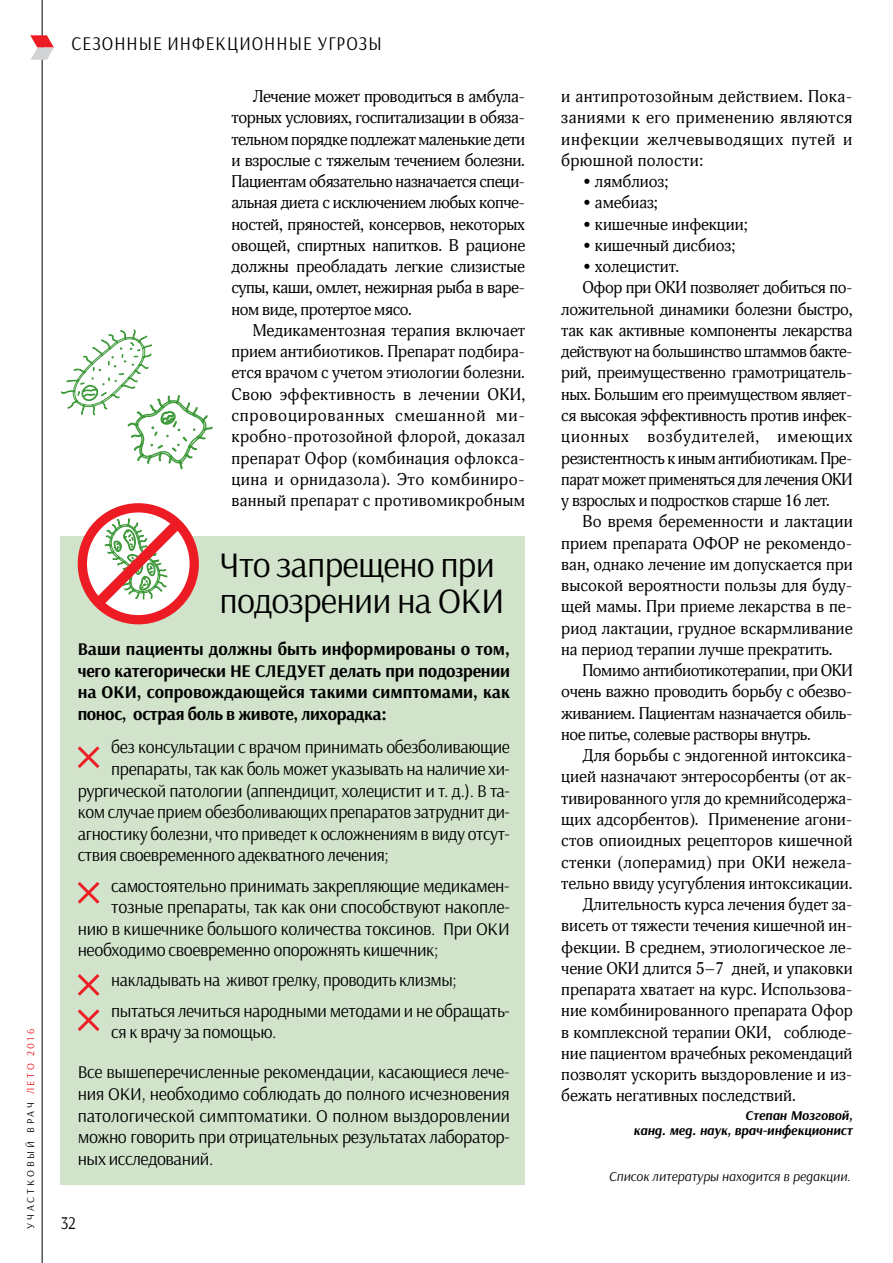
<style>
.page{position:relative;width:893px;height:1263px;background:#fff}
.page>*{position:absolute;margin:0;border:0;box-sizing:border-box;transform-origin:0 0}
.t1{font:36px/36px "Arsenal";letter-spacing:-.02em;color:#000}
.t2{font:19.5px "Arsenal";letter-spacing:.06em;color:#000;scale:.9 1}
.t3{font:18px/21.6px "Arsenal";letter-spacing:-.02em;color:#000}
.t4{font:700 18px/21.6px "Arsenal";letter-spacing:-.025em;color:#000;text-align:justify}
.t5{font:18px "Arsenal";letter-spacing:-.02em;color:#000;scale:.9 1}
.t6{font:16.5px/21.3px "Adonis C";color:#000;text-align:justify}
.t7{font:16.5px "Adonis C";letter-spacing:-.025em;color:#000}
.t8{font:16.5px "Adonis C";letter-spacing:-.02em;color:#000}
.t9{font:16.5px "Adonis C";letter-spacing:.05em;color:#000}
.t10{font:italic 700 13.5px/14.4px "Arsenal";color:#000;text-align:right}
.t11{font:italic 13.5px "Arsenal";color:#000}
.t12{font:10.5px "Arsenal";letter-spacing:.28em;color:#000}
.t13{font:10.5px "Arsenal";letter-spacing:.24em;color:#ed1b23}
</style>
<div class="page">
<hr style="left:42px;top:0;width:1px;height:1263px;background:#000">
<svg style="left:30px;top:35px;width:24px;height:25px"></svg>
<div style="left:61px;top:537px;width:464px;height:648px;background:#d1e3cb"></div>
<svg style="left:77px;top:746px;width:23px;height:22px"></svg>
<svg style="left:77px;top:882px;width:23px;height:22px"></svg>
<svg style="left:77px;top:974px;width:23px;height:22px"></svg>
<svg style="left:77px;top:1009px;width:23px;height:22px"></svg>
<svg style="left:60px;top:329px;width:153px;height:141px"></svg>
<div style="left:78px;top:503px;width:121px;height:121px;background:#ed1b23;border-radius:50%"></div>
<div style="left:87px;top:512px;width:103px;height:103px;background:#fff;border-radius:50%"></div>
<svg style="left:97px;top:508px;width:82px;height:104px"></svg>
<p class="t13" style="left:24px;top:1094px;width:67px;rotate:-90deg">ЛЕТО 2016</p>
<p class="t12" style="left:24px;top:1229px;width:128px;rotate:-90deg">УЧАСТКОВЫЙ ВРАЧ</p>
<p class="t2" style="left:71px;top:32px;width:346px">СЕЗОННЫЕ ИНФЕКЦИОННЫЕ УГРОЗЫ</p>
<p class="t6" style="left:231px;top:86px;width:295px;text-indent:21px">Лечение может проводиться в амбула&shy;торных условиях, госпитализации в обяза&shy;тельном порядке подлежат маленькие дети и взрослые с тяжелым течением болезни.<br>Пациентам обязательно назначается специ&shy;альная диета с исключением любых копче&shy;ностей, пряностей, консервов, некоторых овощей, спиртных напитков. В рационе должны преобладать легкие слизистые супы, каши, омлет, нежирная рыба в варе&shy;ном виде, протертое мясо.</p>
<p class="t6" style="left:231px;top:320px;width:295px;text-indent:21px">Медикаментозная терапия включает прием антибиотиков. Препарат подбира&shy;ется врачом с учетом этиологии болезни.<br>Свою эффективность в лечении ОКИ, спровоцированных смешанной ми&shy;кробно-протозойной флорой, доказал препарат Офор (комбинация офлокса&shy;цина и орнидазола). Это комбиниро&shy;ванный препарат с противомикробным</p>
<h1 class="t1" style="left:219px;top:547px;width:287px">Что запрещено при подозрении на ОКИ</h1>
<p class="t4" style="left:78px;top:639px;width:434px">Ваши пациенты должны быть информированы о том, чего категорически НЕ СЛЕДУЕТ делать при подозрении на ОКИ, сопровождающейся такими симптомами, как понос, острая боль в животе, лихорадка:</p>
<p class="t3" style="left:111px;top:737px;width:400px">без консультации с врачом принимать обезболивающие</p>
<p class="t3" style="left:111px;top:758px;width:400px">препараты, так как боль может указывать на наличие хи-</p>
<p class="t3" style="left:78px;top:780px;width:434px">рургической патологии (аппендицит, холецистит и т. д.). В та-</p>
<p class="t3" style="left:78px;top:801px;width:434px">ком случае прием обезболивающих препаратов затруднит ди-</p>
<p class="t3" style="left:78px;top:823px;width:434px">агностику болезни, что приведет к осложнениям в виду отсут-</p>
<p class="t3" style="left:78px;top:845px;width:313px">ствия своевременного адекватного лечения;</p>
<p class="t3" style="left:111px;top:875px;width:400px">самостоятельно принимать закрепляющие медикамен-</p>
<p class="t3" style="left:111px;top:896px;width:400px">тозные препараты, так как они способствуют накопле-</p>
<p class="t3" style="left:78px;top:918px;width:433px">нию в кишечнике большого количества токсинов. При ОКИ</p>
<p class="t3" style="left:78px;top:940px;width:362px">необходимо своевременно опорожнять кишечник;</p>
<p class="t3" style="left:111px;top:965px;width:400px;line-height:30.2px">накладывать на живот грелку, проводить клизмы; пытаться лечиться народными методами и не обращать-</p>
<p class="t3" style="left:111px;top:1021px;width:167px">ся к врачу за помощью.</p>
<p class="t3" style="left:78px;top:1061px;width:434px;text-align:justify">Все вышеперечисленные рекомендации, касающиеся лече&shy;ния ОКИ, необходимо соблюдать до полного исчезновения патологической симптоматики. О полном выздоровлении можно говорить при отрицательных результатах лаборатор&shy;ных исследований.</p>
<p class="t5" style="left:61px;top:1212px;width:18px">32</p>
<p class="t6" style="left:561px;top:86px;width:293px">и антипротозойным действием. Пока&shy;заниями к его применению являются инфекции желчевыводящих путей и брюшной полости:</p>
<p class="t6" style="left:583px;top:171px;width:88px">• лямблиоз;</p>
<p class="t6" style="left:583px;top:192px;width:78px">• амебиаз;</p>
<p class="t6" style="left:583px;top:213px;width:167px">• кишечные инфекции;</p>
<p class="t6" style="left:583px;top:235px;width:155px">• кишечный дисбиоз;</p>
<p class="t6" style="left:583px;top:256px;width:98px">• холецистит.</p>
<p class="t7" style="left:583px;top:278px;width:272px">Офор при ОКИ позволяет добиться по-</p>
<p class="t6" style="left:561px;top:299px;width:293px">ложительной динамики болезни быстро,</p>
<p class="t6" style="left:561px;top:320px;width:293px">так как активные компоненты лекарства</p>
<p class="t7" style="left:561px;top:342px;width:293px">действуют на большинство штаммов бакте-</p>
<p class="t6" style="left:561px;top:362px;width:293px">рий, преимущественно грамотрицатель-</p>
<p class="t7" style="left:561px;top:384px;width:293px">ных. Большим его преимуществом являет-</p>
<p class="t8" style="left:561px;top:406px;width:293px">ся высокая эффективность против инфек-</p>
<p class="t9" style="left:561px;top:427px;width:293px">ционных возбудителей, имеющих</p>
<p class="t7" style="left:561px;top:448px;width:293px">резистентность к иным антибиотикам. Пре-</p>
<p class="t7" style="left:561px;top:469px;width:293px">парат может применяться для лечения ОКИ</p>
<p class="t7" style="left:561px;top:491px;width:270px">у взрослых и подростков старше 16 лет.</p>
<p class="t6" style="left:583px;top:511px;width:272px">Во время беременности и лактации</p>
<p class="t6" style="left:561px;top:532px;width:293px">прием препарата ОФОР не рекомендо-</p>
<p class="t6" style="left:561px;top:554px;width:293px">ван, однако лечение им допускается при</p>
<p class="t6" style="left:561px;top:575px;width:293px">высокой вероятности пользы для буду-</p>
<p class="t6" style="left:561px;top:596px;width:293px">щей мамы. При приеме лекарства в пе-</p>
<p class="t6" style="left:561px;top:617px;width:293px">риод лактации, грудное вскармливание</p>
<p class="t6" style="left:561px;top:639px;width:273px">на период терапии лучше прекратить.</p>
<p class="t7" style="left:583px;top:661px;width:272px">Помимо антибиотикотерапии, при ОКИ</p>
<p class="t8" style="left:561px;top:682px;width:293px">очень важно проводить борьбу с обезво-</p>
<p class="t7" style="left:561px;top:703px;width:293px">живанием. Пациентам назначается обиль-</p>
<p class="t7" style="left:561px;top:725px;width:251px">ное питье, солевые растворы внутрь.</p>
<p class="t6" style="left:583px;top:745px;width:272px">Для борьбы с эндогенной интоксика-</p>
<p class="t6" style="left:561px;top:766px;width:293px">цией назначают энтеросорбенты (от ак-</p>
<p class="t6" style="left:561px;top:788px;width:293px">тивированного угля до кремнийсодержа-</p>
<p class="t6" style="left:561px;top:809px;width:293px">щих адсорбентов). Применение агони-</p>
<p class="t6" style="left:561px;top:830px;width:293px">стов опиоидных рецепторов кишечной</p>
<p class="t6" style="left:561px;top:851px;width:293px">стенки (лоперамид) при ОКИ нежела-</p>
<p class="t6" style="left:561px;top:873px;width:293px">тельно ввиду усугубления интоксикации.</p>
<p class="t6" style="left:583px;top:894px;width:272px">Длительность курса лечения будет за-</p>
<p class="t6" style="left:561px;top:915px;width:293px">висеть от тяжести течения кишечной ин-</p>
<p class="t6" style="left:561px;top:936px;width:293px">фекции. В среднем, этиологическое ле-</p>
<p class="t6" style="left:561px;top:958px;width:293px">чение ОКИ длится 5–7 дней, и упаковки</p>
<p class="t6" style="left:561px;top:979px;width:293px">препарата хватает на курс. Использова-</p>
<p class="t6" style="left:561px;top:1000px;width:293px">ние комбинированного препарата Офор</p>
<p class="t6" style="left:561px;top:1021px;width:293px">в комплексной терапии ОКИ, соблюде-</p>
<p class="t6" style="left:561px;top:1043px;width:293px">ние пациентом врачебных рекомендаций</p>
<p class="t6" style="left:561px;top:1064px;width:293px">позволят ускорить выздоровление и из-</p>
<p class="t6" style="left:561px;top:1085px;width:236px">бежать негативных последствий.</p>
<p class="t10" style="left:633px;top:1109px;width:221px">Степан Мозговой,<br>канд. мед. наук, врач-инфекционист</p>
<p class="t11" style="left:609px;top:1169px;width:243px">Список литературы находится в редакции.</p>
</div>
